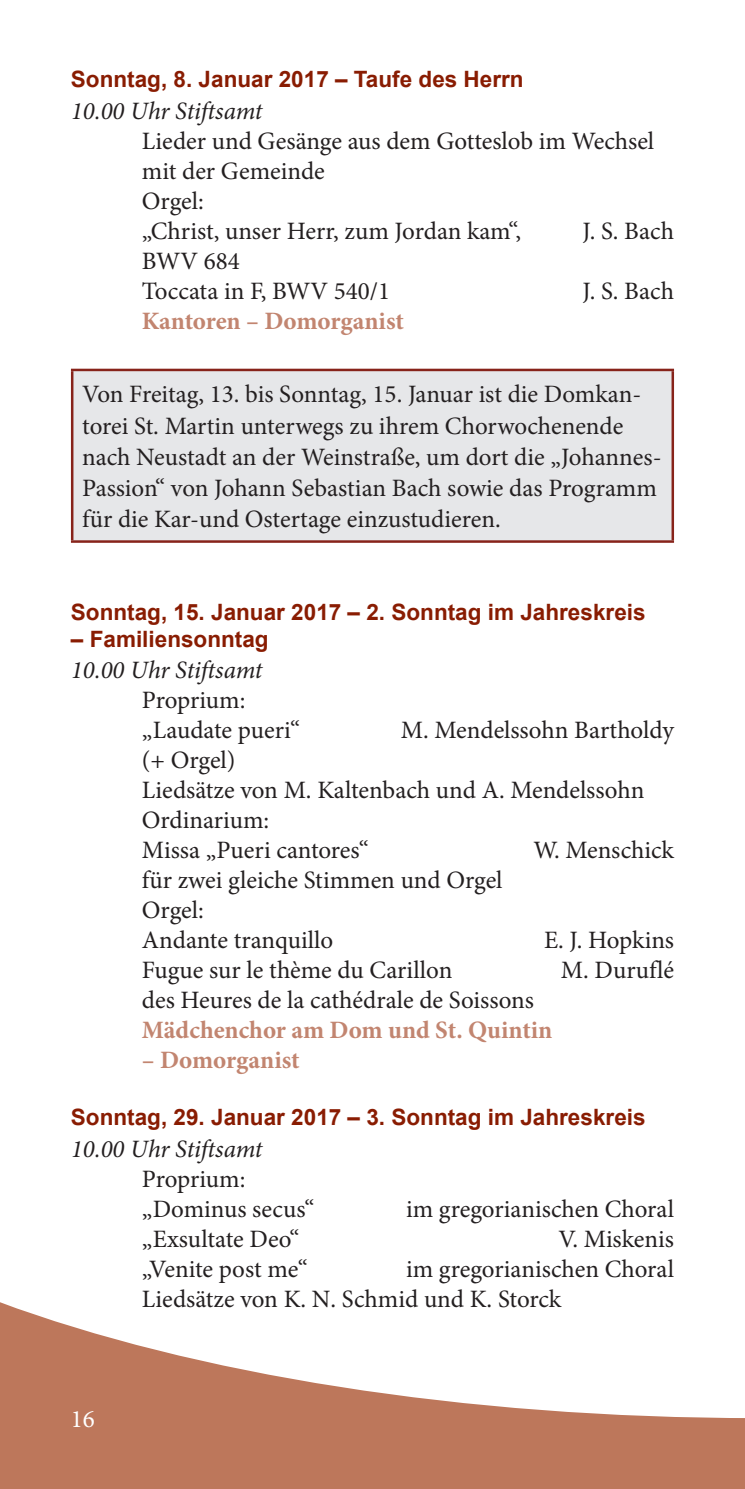
<style>
.page{position:relative;width:745px;height:1489px;background:#fff}
.page>*{position:absolute;margin:0;border:0;box-sizing:border-box;transform-origin:0 0}
.t1{font:25px/30px "Minion Pro";color:#231f20}
.t2{font:700 25px "Minion Pro";color:#c28570}
.t3{font:italic 25px "Minion Pro";letter-spacing:-.005em;color:#231f20}
.t4{font:25px "Minion Pro";color:#fff}
.t5{font:700 22.5px "Arial";color:#891c02}
</style>
<div class="page">
<div style="left:0;top:1240px;width:744px;height:248px;background:#bd775b"></div>
<svg style="left:0;top:1240px;width:744px;height:177px;fill:#fff"></svg>
<div style="left:72px;top:370px;width:600px;height:171px;background:#e6e7e9"></div>
<hr style="left:71px;top:371px;width:2px;height:169px;background:#87231a">
<hr style="left:71px;top:368px;width:602px;height:3px;background:#87231a">
<hr style="left:671px;top:371px;width:2px;height:169px;background:#87231a">
<hr style="left:71px;top:540px;width:602px;height:3px;background:#87231a">
<p class="t5" style="left:71px;top:64px;width:454px">Sonntag, 8. Januar 2017 – Taufe des Herrn</p>
<p class="t3" style="left:71px;top:93px;width:193px">10.00 Uhr Stiftsamt</p>
<p class="t1" style="left:142px;top:126px;width:513px">Lieder und Gesänge aus dem Gotteslob im Wechsel mit der Gemeinde<br>Orgel:<br>„Christ, unser Herr, zum Jordan kam“,</p>
<p class="t1" style="left:582px;top:216px;width:93px">J. S. Bach</p>
<p class="t1" style="left:142px;top:246px;width:249px">BWV 684<br>Toccata in F, BWV 540/1</p>
<p class="t2" style="left:142px;top:303px;width:263px">Kantoren – Domorganist</p>
<p class="t1" style="left:582px;top:276px;width:93px">J. S. Bach</p>
<p class="t1" style="left:82px;top:379px;width:580px;line-height:31.2px">Von Freitag, 13. bis Sonntag, 15. Januar ist die Domkan&shy;torei St. Martin unterwegs zu ihrem Chorwochenende nach Neustadt an der Weinstraße, um dort die „Johannes-Passion“ von Johann Sebastian Bach sowie das Programm für die Kar-und Ostertage einzustudieren.</p>
<p class="t5" style="left:71px;top:597px;width:575px">Sonntag, 15. Januar 2017 – 2. Sonntag im Jahreskreis</p>
<p class="t5" style="left:71px;top:624px;width:199px">– Familiensonntag</p>
<p class="t3" style="left:71px;top:653px;width:193px">10.00 Uhr Stiftsamt</p>
<p class="t1" style="left:142px;top:685px;width:160px">Proprium: „Laudate pueri“</p>
<p class="t1" style="left:400px;top:715px;width:274px">M. Mendelssohn Bartholdy</p>
<p class="t1" style="left:142px;top:745px;width:503px">(+ Orgel)<br>Liedsätze von M. Kaltenbach und A. Mendelssohn<br>Ordinarium:<br>Missa „Pueri cantores“</p>
<p class="t1" style="left:533px;top:835px;width:142px">W. Menschick</p>
<p class="t1" style="left:142px;top:865px;width:362px">für zwei gleiche Stimmen und Orgel<br>Orgel:<br>Andante tranquillo</p>
<p class="t1" style="left:543px;top:925px;width:131px">E. J. Hopkins</p>
<p class="t1" style="left:142px;top:955px;width:312px">Fugue sur le thème du Carillon</p>
<p class="t1" style="left:560px;top:955px;width:114px">M. Duruflé</p>
<p class="t1" style="left:142px;top:985px;width:393px">des Heures de la cathédrale de Soissons</p>
<p class="t2" style="left:142px;top:1012px;width:412px">Mädchenchor am Dom und St. Quintin</p>
<p class="t2" style="left:142px;top:1042px;width:159px">– Domorganist</p>
<p class="t5" style="left:71px;top:1102px;width:575px">Sonntag, 29. Januar 2017 – 3. Sonntag im Jahreskreis</p>
<p class="t3" style="left:71px;top:1131px;width:193px">10.00 Uhr Stiftsamt</p>
<p class="t1" style="left:142px;top:1163px;width:174px">Proprium: „Dominus secus“</p>
<p class="t1" style="left:406px;top:1193px;width:269px">im gregorianischen Choral</p>
<p class="t4" style="left:71px;top:1402px;width:26px">16</p>
<p class="t1" style="left:142px;top:1223px;width:159px">„Exsultate Deo“</p>
<p class="t1" style="left:558px;top:1223px;width:117px">V. Miskenis</p>
<p class="t1" style="left:142px;top:1253px;width:167px">„Venite post me“</p>
<p class="t1" style="left:142px;top:1253px;width:533px;text-indent:264px">im gregorianischen Choral<br>Liedsätze von K. N. Schmid und K. Storck</p>
</div>
